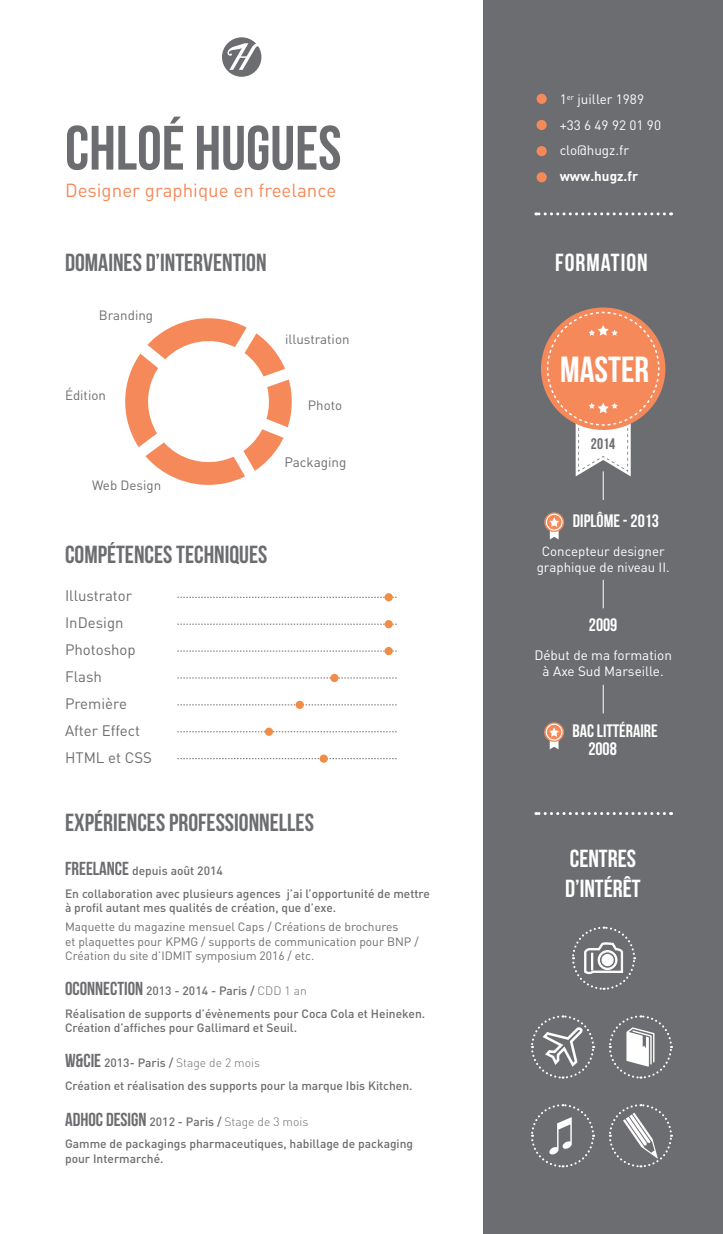
<style>
.page{position:relative;width:723px;height:1234px;background:#fff}
.page>*{position:absolute;margin:0;border:0;box-sizing:border-box;transform-origin:0 0}
.text{font:62.4px "Bebas Neue";color:#6c6d70}
.text-2{font:36.3px "Bebas Neue";color:#fff}
.text-3{font:24.75px "Bebas Neue";color:#6c6d70}
.text-4{font:24.75px/29.7px "Bebas Neue";color:#fff}
.text-5{font:24.75px "Bebas Neue";letter-spacing:.04em;color:#fff}
.text-6{font:18.75px "DIN Pro";color:#f6895a}
.text-7{font:18px "Bebas Neue";color:#fff}
.text-8{font:15.3px "Bebas Neue";color:#6c6d70}
.text-9{font:15px "DIN Pro";color:#6c6d70}
.text-10{font:13.5px/16.2px "DIN Pro";color:#fff;text-align:center}
.text-11{font:700 13.5px "DIN Pro";color:#fff}
.text-12{font:13.5px "DIN Pro";color:#6c6d70}
.text-13{font:13.35px "DIN Pro";color:#6c6d70}
.text-14{font:13.35px/15.9px "DIN Pro";color:#fff;text-align:center}
.text-15{font:500 12px/14.4px "DIN Pro";color:#6c6d70}
.text-16{font:12px/14.4px "DIN Pro";color:#6c6d70}
.text-17{font:300 12px "DIN Pro";color:#6c6d70}
.s1{font-family:"Bebas Neue";font-weight:400;font-size:18.75px}
.s2{font-weight:300}
.s3{font-weight:500}
</style>
<div class="page">
<div style="left:483px;top:0;width:240px;height:1233px;background:#6c6d70"></div>
<div style="left:222px;top:37px;width:39px;height:40px;background:#6c6d70;border-radius:50%"></div>
<svg style="left:227px;top:42px;width:34px;height:28px"></svg>
<svg style="left:531px;top:1104px;width:64px;height:64px"></svg>
<svg style="left:609px;top:1104px;width:64px;height:64px"></svg>
<svg style="left:531px;top:1015px;width:64px;height:64px"></svg>
<svg style="left:609px;top:1015px;width:64px;height:64px"></svg>
<svg style="left:572px;top:926px;width:64px;height:64px"></svg>
<svg style="left:177px;top:596px;width:220px;height:1px"></svg>
<svg style="left:177px;top:623px;width:220px;height:1px"></svg>
<svg style="left:177px;top:650px;width:220px;height:1px"></svg>
<svg style="left:177px;top:677px;width:220px;height:1px"></svg>
<svg style="left:177px;top:704px;width:220px;height:1px"></svg>
<svg style="left:177px;top:731px;width:220px;height:1px"></svg>
<svg style="left:177px;top:758px;width:220px;height:1px"></svg>
<div style="left:296px;top:700px;width:8px;height:8px;background:#f18d46;border-radius:50%"></div>
<div style="left:265px;top:727px;width:8px;height:8px;background:#f18d46;border-radius:50%"></div>
<div style="left:320px;top:754px;width:8px;height:8px;background:#f18d46;border-radius:50%"></div>
<div style="left:330px;top:673px;width:8px;height:9px;background:#f18d46;border-radius:50%"></div>
<div style="left:384px;top:593px;width:9px;height:8px;background:#f18d46;border-radius:50%"></div>
<div style="left:384px;top:620px;width:9px;height:8px;background:#f18d46;border-radius:50%"></div>
<svg style="left:384px;top:646px;width:9px;height:9px"></svg>
<svg style="left:125px;top:318px;width:167px;height:167px"></svg>
<div style="left:536px;top:94px;width:11px;height:10px;background:#f6895a;border-radius:50%"></div>
<div style="left:536px;top:120px;width:11px;height:10px;background:#f6895a;border-radius:50%"></div>
<div style="left:536px;top:146px;width:11px;height:10px;background:#f6895a;border-radius:50%"></div>
<div style="left:536px;top:172px;width:11px;height:10px;background:#f6895a;border-radius:50%"></div>
<svg style="left:536px;top:212px;width:128px;height:3px"></svg>
<svg style="left:536px;top:812px;width:128px;height:2px"></svg>
<div style="left:541px;top:307px;width:124px;height:123px;background:#f6895a;border-radius:50%"></div>
<svg style="left:544px;top:512px;width:20px;height:20px"></svg>
<svg style="left:549px;top:517px;width:10px;height:22px"></svg>
<div style="left:546px;top:513px;width:16px;height:17px;border:1px solid #fff;border-radius:50%"></div>
<svg style="left:546px;top:311px;width:114px;height:189px"></svg>
<svg style="left:603px;top:579px;width:1px;height:29px"></svg>
<svg style="left:603px;top:684px;width:1px;height:29px"></svg>
<svg style="left:544px;top:722px;width:20px;height:19px"></svg>
<svg style="left:549px;top:727px;width:10px;height:22px"></svg>
<div style="left:546px;top:723px;width:16px;height:17px;border:1px solid #fff;border-radius:50%"></div>
<p class="text" style="left:65px;top:114px;width:278px">CHLOÉ HUGUES</p>
<p class="text-6" style="left:65px;top:177px;width:273px">Designer graphique en freelance</p>
<p class="text-3" style="left:65px;top:249px;width:203px">DOMAINES D’INTERVENTION</p>
<p class="text-13" style="left:99px;top:306px;width:56px">Branding</p>
<p class="text-13" style="left:65px;top:386px;width:42px">Édition</p>
<p class="text-13" style="left:92px;top:476px;width:71px">Web Design</p>
<p class="text-13" style="left:285px;top:330px;width:66px">illustration</p>
<p class="text-13" style="left:308px;top:396px;width:36px">Photo</p>
<p class="text-12" style="left:284px;top:452px;width:64px">Packaging</p>
<p class="text-3" style="left:65px;top:541px;width:204px">COMPÉTENCES TECHNIQUES</p>
<p class="text-9" style="left:65px;top:584px;width:69px">Illustrator</p>
<p class="text-9" style="left:65px;top:612px;width:60px">InDesign</p>
<p class="text-9" style="left:65px;top:639px;width:72px">Photoshop</p>
<p class="text-9" style="left:65px;top:666px;width:38px">Flash</p>
<p class="text-9" style="left:65px;top:693px;width:63px">Première</p>
<p class="text-9" style="left:65px;top:720px;width:77px">After Effect</p>
<p class="text-9" style="left:65px;top:747px;width:88px">HTML et CSS</p>
<p class="text-3" style="left:65px;top:808px;width:250px">EXPÉRIENCES PROFESSIONNELLES</p>
<p class="text-15" style="left:65px;top:862px;width:159px"><span class="s1">FREELANCE</span> depuis août 2014</p>
<p class="text-15" style="left:65px;top:885px;width:366px">En collaboration avec plusieurs agences j’ai l’opportunité de mettre à profil autant mes qualités de création, que d’exe.</p>
<p class="text-16" style="left:65px;top:918px;width:355px">Maquette du magazine mensuel Caps / Créations de brochures<br>et plaquettes pour KPMG / supports de communication pour BNP /<br>Création du site d’IDMIT symposium 2016 / etc.</p>
<p class="text-15" style="left:65px;top:982px;width:243px"><span class="s1">OCONNECTION</span> 2013 - 2014 - Paris / <span class="s2">CDD 1 an</span></p>
<p class="text-15" style="left:65px;top:1005px;width:362px">Réalisation de supports d’évènements pour Coca Cola et Heineken.<br>Création d’affiches pour Gallimard et Seuil.</p>
<p class="text-17" style="left:65px;top:1054px;width:196px"><span class="s1">W&amp;CIE</span> <span class="s3">2013- Paris /</span> Stage de 2 mois</p>
<p class="text-15" style="left:65px;top:1078px;width:349px">Création et réalisation des supports pour la marque Ibis Kitchen.</p>
<p class="text-17" style="left:65px;top:1112px;width:245px"><span class="s1">ADHOC DESIGN</span> <span class="s3">2012 - Paris /</span> Stage de 3 mois</p>
<p class="text-15" style="left:65px;top:1136px;width:350px">Gamme de packagings pharmaceutiques, habillage de packaging pour Intermarché.</p>
<p class="text-10" style="left:560px;top:90px;width:86px">1<sup>er</sup> juiller 1989</p>
<p class="text-10" style="left:560px;top:116px;width:103px">+33 6 49 92 01 90</p>
<p class="text-10" style="left:560px;top:141px;width:71px">clo@hugz.fr</p>
<p class="text-11" style="left:560px;top:166px;width:80px">www.hugz.fr</p>
<p class="text-5" style="left:555px;top:249px;width:94px">FORMATION</p>
<p class="text-2" style="left:560px;top:349px;width:90px">MASTER</p>
<p class="text-8" style="left:591px;top:435px;width:26px">2014</p>
<p class="text-7" style="left:573px;top:511px;width:88px">DIPLÔME - 2013</p>
<p class="text-14" style="left:537px;top:542px;width:134px">Concepteur designer graphique de niveau II.</p>
<p class="text-7" style="left:589px;top:614px;width:30px">2009</p>
<p class="text-10" style="left:534px;top:646px;width:139px">Début de ma formation à Axe Sud Marseille.</p>
<p class="text-7" style="left:572px;top:720px;width:87px">BAC LITTÉRAIRE</p>
<p class="text-7" style="left:588px;top:738px;width:30px">2008</p>
<p class="text-4" style="left:565px;top:843px;width:77px">CENTRES<br>D’INTÉRÊT</p>
</div>
